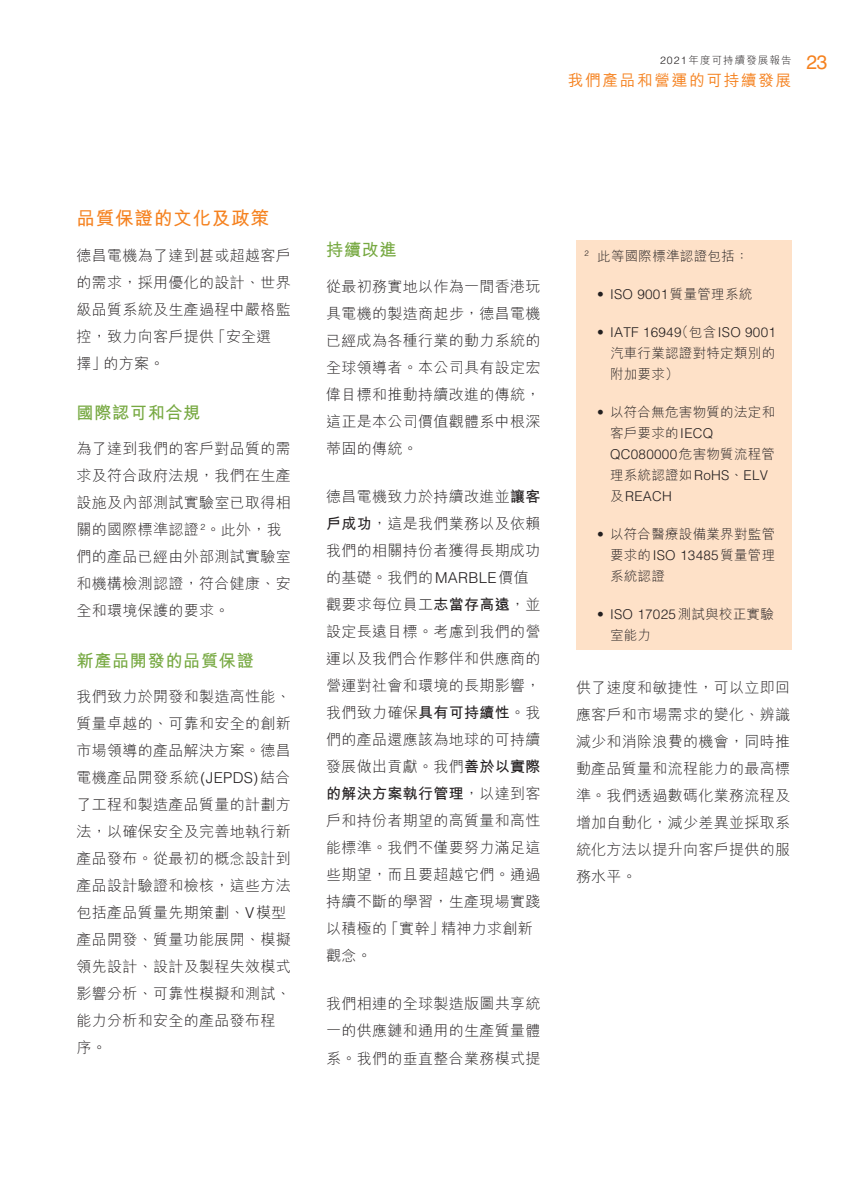
<style>
.page{position:relative;width:864px;height:1191px;background:#fff}
.page>*{position:absolute;margin:0;border:0;box-sizing:border-box;transform-origin:0 0}
.t1{font:700 18.75px "M Hei HK";letter-spacing:.03em;color:#f58220}
.t2{font:700 17.25px "M Hei HK";letter-spacing:.03em;color:#77a942}
.t3{font:500 15.75px "M Hei HK";letter-spacing:.1em;color:#f58220}
.t4{font:300 15px/27px "M Hei HK";letter-spacing:.02em;color:#231f20}
.t5{font:300 13.5px "Helvetica LT Std";letter-spacing:.02em;color:#231f20}
.t6{font:300 13.5px/21px "M Hei HK";letter-spacing:.02em;color:#231f20}
.t7{font:300 10.5px "M Hei HK";letter-spacing:.1em;color:#231f20}
.s1{font-family:"Helvetica LT Std"}
.s2{font-family:"Helvetica LT Std";font-weight:400;font-size:19.5px;color:#f58220}
.s3{font-weight:700}
.s4{font-family:"M Hei HK"}
</style>
<div class="page">
<div style="left:575px;top:240px;width:216px;height:410px;background:#fee1c8"></div>
<p class="t7" style="left:659px;top:55px;width:169px"><span class="s1">2021</span>年度可持續發展報告 <span class="s2">23</span></p>
<p class="t3" style="left:567px;top:69px;width:225px">我們產品和營運的可持續發展</p>
<p class="t1" style="left:77px;top:205px;width:194px">品質保證的文化及政策</p>
<p class="t4" style="left:77px;top:241px;width:215px">德昌電機為了達到甚或超越客戶的需求，採用優化的設計、世界級品質系統及生產過程中嚴格監控，致力向客戶提供「安全選<br>擇」的方案。</p>
<p class="t2" style="left:77px;top:400px;width:125px">國際認可和合規</p>
<p class="t4" style="left:77px;top:435px;width:215px">為了達到我們的客戶對品質的需求及符合政府法規，我們在生產設施及內部測試實驗室已取得相關的國際標準認證 <sup>2</sup>。此外，我們的產品已經由外部測試實驗室和機構檢測認證，符合健康、安全和環境保護的要求。</p>
<p class="t2" style="left:77px;top:648px;width:179px">新產品開發的品質保證</p>
<p class="t4" style="left:77px;top:683px;width:215px">我們致力於開發和製造高性能、質量卓越的、可靠和安全的創新市場領導的產品解決方案。德昌電機產品開發系統<span class="s1">(JEPDS)</span>結合了工程和製造產品質量的計劃方法，以確保安全及完善地執行新產品發布。從最初的概念設計到產品設計驗證和檢核，這些方法包括產品質量先期策劃、<span class="s1">V</span>模型產品開發、質量功能展開、模擬領先設計、設計及製程失效模式影響分析、可靠性模擬和測試、能力分析和安全的產品發布程序。</p>
<p class="t2" style="left:326px;top:237px;width:72px">持續改進</p>
<p class="t4" style="left:326px;top:272px;width:215px;text-align:justify">從最初務實地以作為一間香港玩具電機的製造商起步，德昌電機已經成為各種行業的動力系統的全球領導者。本公司具有設定宏偉目標和推動持續改進的傳統，這正是本公司價值觀體系中根深蒂固的傳統。</p>
<p class="t4" style="left:326px;top:483px;width:215px">德昌電機致力於持續改進並<span class="s3">讓客戶成功</span>，這是我們業務以及依賴我們的相關持份者獲得長期成功的基礎。我們的<span class="s1">MARBLE</span>價值觀要求每位員工<span class="s3">志當存高遠</span>，並設定長遠目標。考慮到我們的營運以及我們合作夥伴和供應商的營運對社會和環境的長期影響，我們致力確保<span class="s3">具有可持續性</span>。我們的產品還應該為地球的可持續發展做出貢獻。我們<span class="s3">善於以實際的解決方案執行管理</span>，以達到客戶和持份者期望的高質量和高性能標準。我們不僅要努力滿足這些期望，而且要超越它們。通過持續不斷的學習，生產現場實踐以積極的「實幹」精神力求創新觀念。</p>
<p class="t4" style="left:326px;top:990px;width:215px;text-align:justify">我們相連的全球製造版圖共享統一的供應鏈和通用的生產質量體系。我們的垂直整合業務模式提</p>
<p class="t6" style="left:584px;top:245px;width:165px"><sup>2</sup> 此等國際標準認證包括：</p>
<p class="t5" style="left:597px;top:286px;width:156px">• ISO 9001<span class="s4">質量管理系統</span></p>
<p class="t5" style="left:597px;top:324px;width:180px">• IATF 16949<span class="s4">（包含</span>ISO 9001</p>
<p class="t6" style="left:609px;top:342px;width:166px">汽車行業認證對特定類別的附加要求）</p>
<p class="t6" style="left:609px;top:401px;width:166px;text-indent:-13px"><span class="s1">•</span> 以符合無危害物質的法定和客戶要求的<span class="s1">IECQ</span></p>
<p class="t5" style="left:609px;top:446px;width:166px">QC080000<span class="s4">危害物質流程管</span></p>
<p class="t6" style="left:609px;top:464px;width:159px">理系統認證如<span class="s1">RoHS</span>、<span class="s1">ELV</span></p>
<p class="t5" style="left:609px;top:488px;width:63px"><span class="s4">及</span>REACH</p>
<p class="t6" style="left:597px;top:523px;width:179px"><span class="s1">•</span> 以符合醫療設備業界對監管</p>
<p class="t5" style="left:609px;top:547px;width:167px"><span class="s4">要求的</span>ISO 13485<span class="s4">質量管理</span></p>
<p class="t6" style="left:609px;top:565px;width:56px">系統認證</p>
<p class="t5" style="left:597px;top:606px;width:178px">• ISO 17025<span class="s4">測試與校正實驗</span></p>
<p class="t6" style="left:609px;top:624px;width:43px">室能力</p>
<p class="t4" style="left:575px;top:673px;width:215px;text-align:justify">供了速度和敏捷性，可以立即回應客戶和市場需求的變化、辨識減少和消除浪費的機會，同時推動產品質量和流程能力的最高標準。我們透過數碼化業務流程及增加自動化，減少差異並採取系統化方法以提升向客戶提供的服務水平。</p>
</div>
